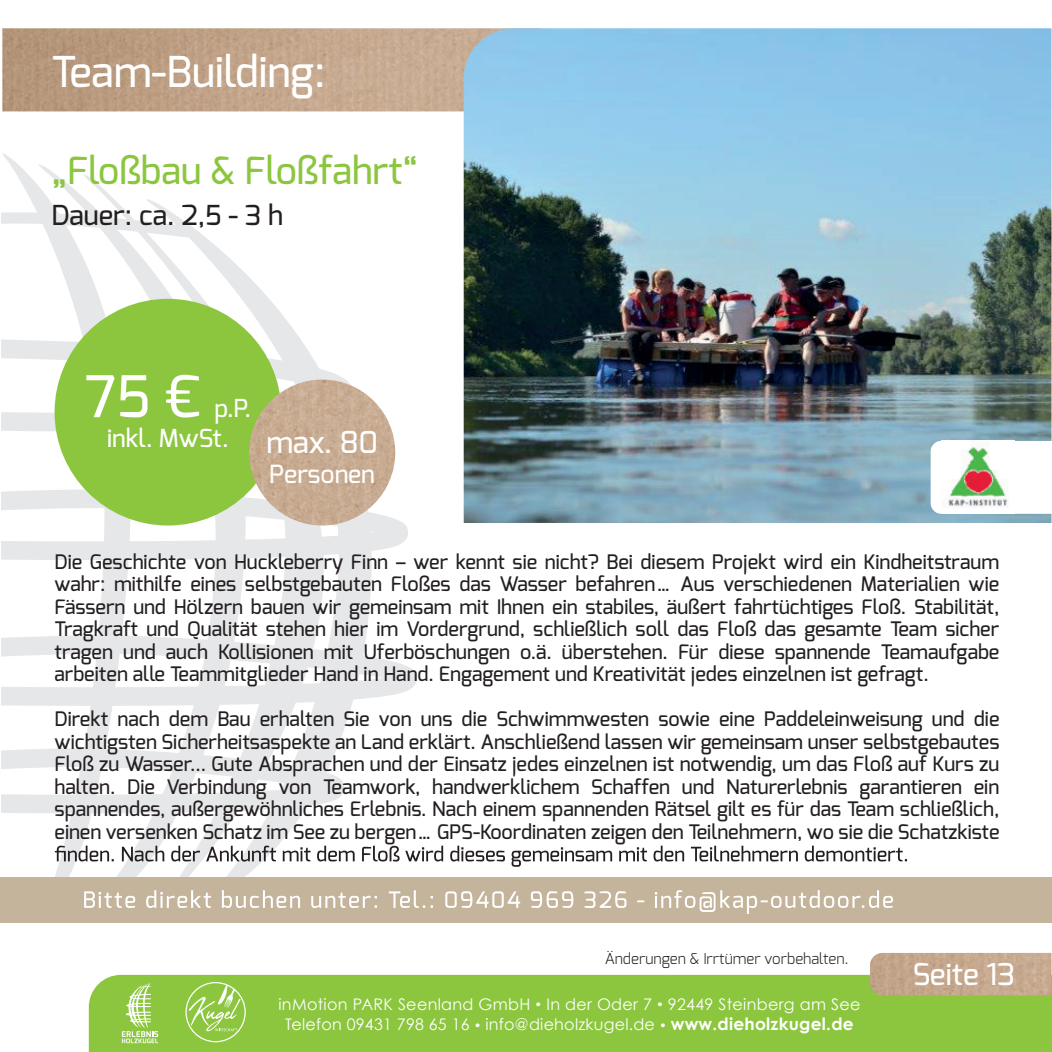
<style>
.page{position:relative;width:1052px;height:1052px;background:#fff}
.page>*{position:absolute;margin:0;border:0;box-sizing:border-box;transform-origin:0 0}
.t1{font:500 57.25px "Exo";color:#fff}
.t2{font:500 42.5px "Exo";color:#fff}
.t3{font:500 37.5px "Exo";color:#8bc63e}
.t4{font:500 30px "Exo";color:#fff}
.t5{font:500 27.5px "Exo";color:#231f20}
.t6{font:500 25px "Exo";color:#fff}
.t7{font:500 24.75px/29.8px "Exo";color:#fff}
.t8{font:500 20px/22.5px "Exo";color:#231f20;text-align:justify}
.t9{font:16px/20.2px "Century Gothic";letter-spacing:.02em;color:#fff;text-align:center}
.t10{font:300 15px "Exo";color:#231f20}
.s1{font-size:12.75px}
.s2{font-weight:700;font-size:17px}
</style>
<div class="page">
<img style="left:2px;top:28px;width:462px;height:83px">
<svg style="left:1px;top:154px;width:416px;height:723px"></svg>
<img style="left:464px;top:28px;width:587px;height:495px">
<svg style="left:930px;top:441px;width:122px;height:73px"></svg>
<img style="left:942px;top:441px;width:73px;height:73px">
<svg style="left:55px;top:845px;width:852px;height:21px"></svg>
<div style="left:0;top:877px;width:1052px;height:45px;background:#c3b49b"></div>
<svg style="left:84px;top:890px;width:809px;height:24px"></svg>
<div style="left:89px;top:975px;width:963px;height:77px;background:#8bc63e"></div>
<img style="left:870px;top:953px;width:181px;height:42px">
<div style="left:185px;top:982px;width:61px;height:60px;border:1px solid #fff;border-radius:50%"></div>
<svg style="left:189px;top:984px;width:51px;height:47px;background:#a3d166"></svg>
<svg style="left:122px;top:982px;width:36px;height:61px;background:#aad572"></svg>
<div style="left:55px;top:299px;width:226px;height:226px;background:#8bc63e;border-radius:50%"></div>
<img style="left:249px;top:379px;width:146px;height:146px;border-radius:73px">
<h2 class="t2" style="left:51px;top:44px;width:276px">Team-Building:</h2>
<h3 class="t3" style="left:51px;top:146px;width:368px">„Floßbau &amp; Floßfahrt“</h3>
<h3 class="t5" style="left:51px;top:198px;width:233px">Dauer: ca. 2,5 - 3 h</h3>
<h1 class="t1" style="left:85px;top:360px;width:117px">75 €</h1>
<p class="t7" style="left:107px;top:393px;width:145px;text-indent:107px">p.P. inkl. MwSt.</p>
<h3 class="t4" style="left:266px;top:422px;width:113px">max. 80</h3>
<p class="t6" style="left:270px;top:457px;width:107px">Personen</p>
<p class="t8" style="left:55px;top:550px;width:946px">Die Geschichte von Huckleberry Finn – wer kennt sie nicht? Bei diesem Projekt wird ein Kindheitstraum wahr: mithilfe eines selbstgebauten Floßes das Wasser befahren… Aus verschiedenen Materialien wie Fässern und Hölzern bauen wir gemeinsam mit Ihnen ein stabiles, äußert fahrtüchtiges Floß. Stabilität, Tragkraft und Qualität stehen hier im Vordergrund, schließlich soll das Floß das gesamte Team sicher tragen und auch Kollisionen mit Uferböschungen o.ä. überstehen. Für diese spannende Teamaufgabe arbeiten alle Teammitglieder Hand in Hand. Engagement und Kreativität jedes einzelnen ist gefragt.</p>
<p class="t8" style="left:55px;top:708px;width:946px">Direkt nach dem Bau erhalten Sie von uns die Schwimmwesten sowie eine Paddeleinweisung und die wichtigsten Sicherheitsaspekte an Land erklärt. Anschließend lassen wir gemeinsam unser selbstgebautes Floß zu Wasser... Gute Absprachen und der Einsatz jedes einzelnen ist notwendig, um das Floß auf Kurs zu halten. Die Verbindung von Teamwork, handwerklichem Schaffen und Naturerlebnis garantieren ein spannendes, außergewöhnliches Erlebnis. Nach einem spannenden Rätsel gilt es für das Team schließlich, einen versenken Schatz im See zu bergen… GPS-Koordinaten zeigen den Teilnehmern, wo sie die Schatzkiste</p>
<p class="t10" style="left:605px;top:949px;width:245px">Änderungen &amp; Irrtümer vorbehalten.</p>
<p class="t9" style="left:278px;top:993px;width:583px">inMotion PARK Seenland GmbH <span class="s1">•</span> In der Oder 7 <span class="s1">•</span> 92449 Steinberg am See<br>Telefon 09431 798 65 16 <span class="s1">•</span> info@dieholzkugel.de <span class="s1">•</span> <span class="s2">www.dieholzkugel.de</span></p>
<h3 class="t4" style="left:912px;top:955px;width:104px">Seite 13</h3>
</div>
